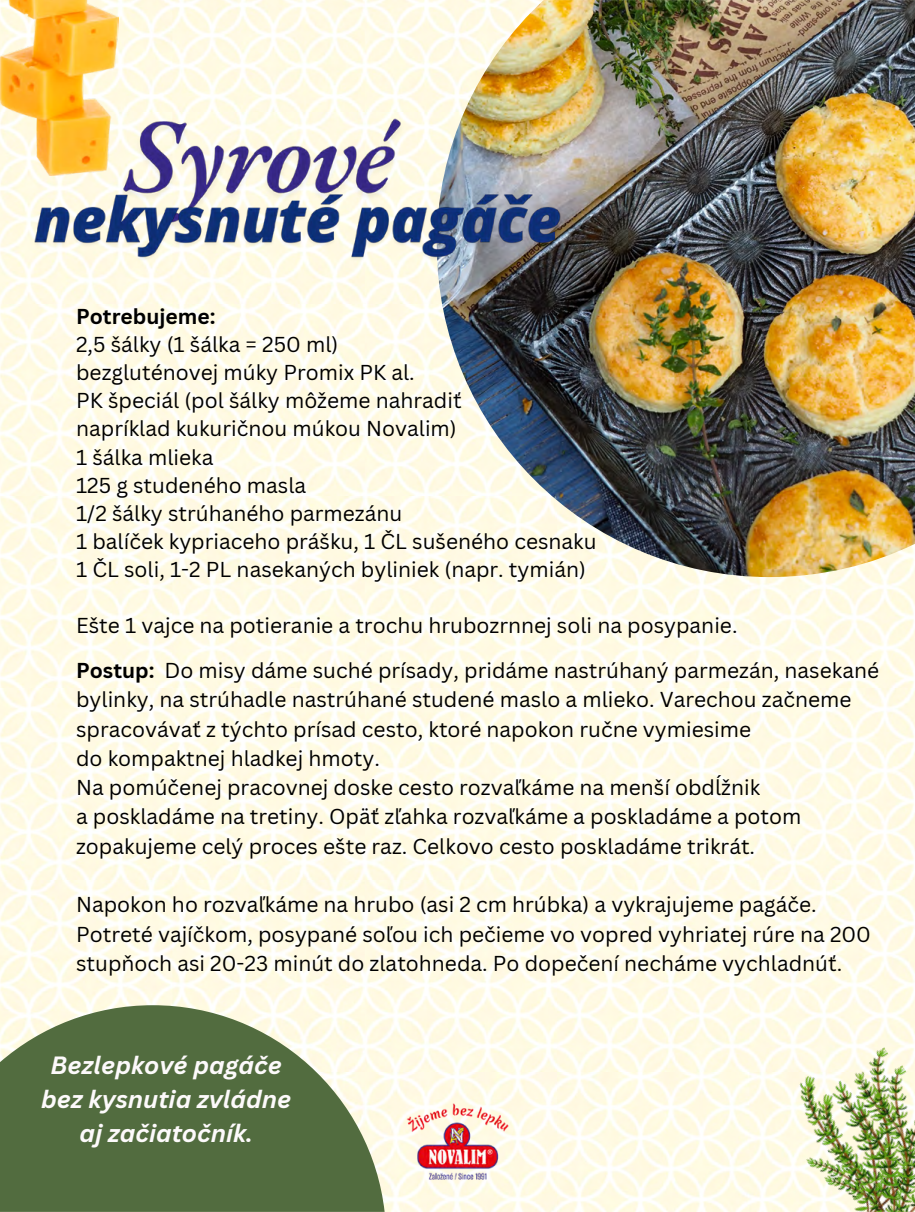
<style>
.page{position:relative;width:915px;height:1212px;background:#fff}
.page>*{position:absolute;margin:0;border:0;box-sizing:border-box;transform-origin:0 0}
.t1{font:italic 700 24.3px/33.8px "Canva Sans";color:#fdfafb;text-align:center}
.t2{font:21px/29.2px "Canva Sans";color:#000}
.t3{font:700 21px "Canva Sans";color:#000}
.s1{font-weight:700}
</style>
<div class="page">
<img style="left:0;top:0;width:914px;height:1212px">
<img style="left:402px;top:1087px;width:110px;height:110px">
<img style="left:436px;top:0;width:478px;height:577px">
<svg style="left:0;top:1005px;width:384px;height:207px;background:#70855d"></svg>
<img style="left:0;top:0;width:118px;height:175px">
<img style="left:769px;top:1035px;width:145px;height:177px">
<img style="left:113px;top:84px;width:300px;height:93px">
<img style="left:28px;top:177px;width:538px;height:88px">
<img style="left:787px;top:1053px;width:127px;height:159px">
<p class="t3" style="left:76px;top:304px;width:141px">Potrebujeme:</p>
<p class="t2" style="left:76px;top:330px;width:522px;line-height:28.2px">2,5 šálky (1 šálka = 250 ml)<br>bezgluténovej múky Promix PK al.<br>PK špeciál (pol šálky môžeme nahradiť<br>napríklad kukuričnou múkou Novalim)<br>1 šálka mlieka<br>125 g studeného masla<br>1/2 šálky strúhaného parmezánu<br>1 balíček kypriaceho prášku, 1 ČL sušeného cesnaku 1 ČL soli, 1-2 PL nasekaných byliniek (napr. tymián)</p>
<p class="t2" style="left:76px;top:611px;width:662px">Ešte 1 vajce na potieranie a trochu hrubozrnnej soli na posypanie.</p>
<p class="t2" style="left:76px;top:656px;width:804px"><span class="s1">Postup:</span> Do misy dáme suché prísady, pridáme nastrúhaný parmezán, nasekané bylinky, na strúhadle nastrúhané studené maslo a mlieko. Varechou začneme spracovávať z týchto prísad cesto, ktoré napokon ručne vymiesime<br>do kompaktnej hladkej hmoty.<br>Na pomúčenej pracovnej doske cesto rozvaľkáme na menší obdĺžnik<br>a poskladáme na tretiny. Opäť zľahka rozvaľkáme a poskladáme a potom zopakujeme celý proces ešte raz. Celkovo cesto poskladáme trikrát.</p>
<p class="t2" style="left:76px;top:890px;width:796px">Napokon ho rozvaľkáme na hrubo (asi 2 cm hrúbka) a vykrajujeme pagáče.<br>Potreté vajíčkom, posypané soľou ich pečieme vo vopred vyhriatej rúre na 200 stupňoch asi 20-23 minút do zlatohneda. Po dopečení necháme vychladnúť.</p>
<p class="t1" style="left:41px;top:1049px;width:251px">Bezlepkové pagáče bez kysnutia zvládne aj začiatočník.</p>
</div>
